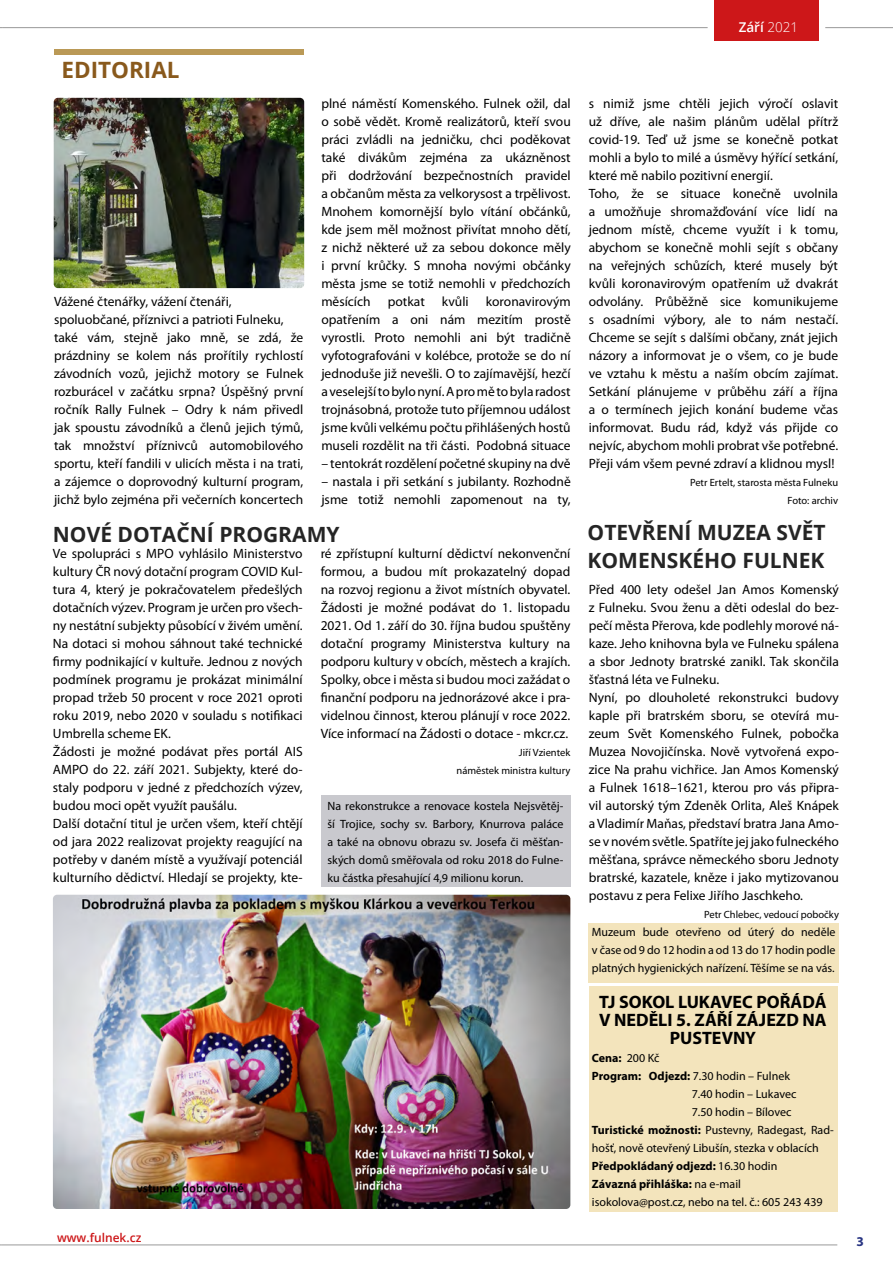
<style>
.page{position:relative;width:893px;height:1263px;background:#fff}
.page>*{position:absolute;margin:0;border:0;box-sizing:border-box;transform-origin:0 0}
.t1{font:700 22.5px "Open Sans";color:#89591c}
.t2{font:700 21px/28.5px "Open Sans";color:#252525}
.t3{font:700 18px/18px "Myriad Pro";color:#000;text-align:center}
.t4{font:13.5px/18px "Myriad Pro";color:#000}
.t5{font:600 13.5px "Open Sans";color:#fff}
.t6{font:700 13.5px "Myriad Pro";color:#283583}
.t7{font:12px/18px "Myriad Pro";color:#000;text-align:justify}
.t8{font:700 12px "Myriad Pro";color:#000}
.t9{font:600 12px "Open Sans";color:#cd1719}
.t10{font:10.5px/18px "Myriad Pro";color:#000;text-align:right}
.s1{font-weight:300}
.s2{font-weight:400}
.s3{font-weight:700}
</style>
<div class="page">
<div style="left:714px;top:0;width:105px;height:40px;background:#cd1719"></div>
<hr style="left:3px;top:27px;width:705px;height:1px;background:#000">
<hr style="left:2px;top:1244px;width:835px;height:1px;background:#000">
<hr style="left:825px;top:27px;width:68px;height:1px;background:#000">
<img style="left:54px;top:98px;width:250px;height:190px">
<div style="left:54px;top:49px;width:250px;height:5px;background:#ba9956"></div>
<div style="left:589px;top:923px;width:250px;height:60px;background:#f3e4bc"></div>
<img style="left:53px;top:895px;width:517px;height:314px">
<div style="left:321px;top:795px;width:249px;height:92px;background:#c9c9ce"></div>
<div style="left:589px;top:986px;width:248px;height:226px;background:#f3e4bc"></div>
<h1 class="t1" style="left:61px;top:54px;width:120px">EDITORIAL</h1>
<p class="t4" style="left:54px;top:292px;width:251px">Vážené čtenářky, vážení čtenáři, spoluobčané, příznivci a patrioti Fulneku, také vám, stejně jako mně, se zdá, že prázdniny se kolem nás prořítily rychlostí závodních vozů, jejichž motory se Fulnek rozburácel v začátku srpna? Úspěšný první ročník Rally Fulnek – Odry k nám přivedl jak spoustu závodníků a členů jejich týmů, tak množství příznivců automobilového sportu, kteří fandili v ulicích města i na trati, a zájemce o doprovodný kulturní program, jichž bylo zejména při večerních koncertech</p>
<p class="t4" style="left:321px;top:94px;width:251px;text-align:justify">plné náměstí Komenského. Fulnek ožil, dal o sobě vědět. Kromě realizátorů, kteří svou práci zvládli na jedničku, chci poděkovat také divákům zejména za ukázněnost při dodržování bezpečnostních pravidel a občanům města za velkorysost a trpělivost.<br>Mnohem komornější bylo vítání občánků, kde jsem měl možnost přivítat mnoho dětí, z nichž některé už za sebou dokonce měly i první krůčky. S mnoha novými občánky města jsme se totiž nemohli v předchozích měsících</p>
<p class="t4" style="left:388px;top:292px;width:39px">potkat</p>
<p class="t4" style="left:442px;top:292px;width:28px">kvůli</p>
<p class="t4" style="left:321px;top:292px;width:251px;text-align:justify;text-indent:165px">koronavirovým opatřením a oni nám mezitím prostě vyrostli. Proto nemohli ani být tradičně vyfotografováni v kolébce, protože se do ní jednoduše již nevešli. O to zajímavější, hezčí a veselejší to bylo nyní. A pro mě to byla radost trojnásobná, protože tuto příjemnou událost jsme kvůli velkému počtu přihlášených hostů museli rozdělit na tři části. Podobná situace</p>
<p class="t4" style="left:321px;top:454px;width:251px">– tentokrát rozdělení početné skupiny na dvě</p>
<p class="t4" style="left:321px;top:472px;width:251px">– nastala i při setkání s jubilanty. Rozhodně jsme totiž nemohli zapomenout na ty,</p>
<h2 class="t2" style="left:53px;top:519px;width:288px">NOVÉ DOTAČNÍ PROGRAMY</h2>
<p class="t4" style="left:53px;top:544px;width:251px">Ve spolupráci s MPO vyhlásilo Ministerstvo kultury ČR nový dotační program COVID Kul&shy;tura 4, který je pokračovatelem předešlých dotačních výzev. Program je určen pro všech&shy;ny nestátní subjekty působící v živém umění.<br>Na dotaci si mohou sáhnout také technické firmy podnikající v kultuře. Jednou z nových podmínek programu je prokázat minimální propad tržeb 50 procent v roce 2021 oproti roku 2019, nebo 2020 v souladu s notifikaci Umbrella scheme EK.<br>Žádosti je možné podávat přes portál AIS AMPO do 22. září 2021. Subjekty, které do&shy;staly podporu v jedné z předchozích výzev, budou moci opět využít paušálu.<br>Další dotační titul je určen všem, kteří chtějí od jara 2022 realizovat projekty reagující na potřeby v daném místě a využívají potenciál kulturního dědictví. Hledají se projekty, kte-</p>
<p class="t4" style="left:321px;top:544px;width:251px;text-align:justify">ré zpřístupní kulturní dědictví nekonvenční formou, a budou mít prokazatelný dopad na rozvoj regionu a život místních obyvatel.<br>Žádosti je možné podávat do 1. listopadu 2021. Od 1. září do 30. října budou spuštěny dotační programy Ministerstva kultury na podporu kultury v obcích, městech a krajích.<br>Spolky, obce i města si budou moci zažádat o finanční podporu na jednorázové akce i pra&shy;videlnou činnost, kterou plánují v roce 2022.<br>Více informací na Žádosti o dotace - mkcr.cz.</p>
<p class="t10" style="left:456px;top:743px;width:115px">Jiří Vzientek<br>náměstek ministra kultury</p>
<p class="t7" style="left:328px;top:797px;width:237px">Na rekonstrukce a renovace kostela Nejsvětěj&shy;ší Trojice, sochy sv. Barbory, Knurrova paláce a také na obnovu obrazu sv. Josefa či měšťan&shy;ských domů směřovala od roku 2018 do Fulne&shy;ku částka přesahující 4,9 milionu korun.</p>
<p class="t9" style="left:57px;top:1229px;width:86px">www.fulnek.cz</p>
<p class="t5" style="left:739px;top:18px;width:61px">Září <span class="s1">2021</span></p>
<p class="t4" style="left:589px;top:94px;width:251px">s nimiž jsme chtěli jejich výročí oslavit už dříve, ale našim plánům udělal přítrž covid-19. Teď už jsme se konečně potkat mohli a bylo to milé a úsměvy hýřící setkání, které mě nabilo pozitivní energií.<br>Toho, že se situace konečně uvolnila a umožňuje shromažďování více lidí na jednom místě, chceme využít i k tomu, abychom se konečně mohli sejít s občany na veřejných schůzích, které musely být kvůli koronavirovým opatřením už dvakrát odvolány. Průběžně sice komunikujeme s osadními výbory, ale to nám nestačí.<br>Chceme se sejít s dalšími občany, znát jejich názory a informovat je o všem, co je bude ve vztahu k městu a naším obcím zajímat.<br>Setkání plánujeme v průběhu září a října a o termínech jejich konání budeme včas informovat. Budu rád, když vás přijde co nejvíc, abychom mohli probrat vše potřebné.<br>Přeji vám všem pevné zdraví a klidnou mysl!</p>
<p class="t10" style="left:690px;top:473px;width:150px">Petr Ertelt, starosta města Fulneku<br>Foto: archiv</p>
<h2 class="t2" style="left:588px;top:517px;width:240px">OTEVŘENÍ MUZEA SVĚT<br>KOMENSKÉHO FULNEK</h2>
<p class="t4" style="left:589px;top:580px;width:252px">Před 400 lety odešel Jan Amos Komenský z Fulneku. Svou ženu a děti odeslal do bez&shy;pečí města Přerova, kde podlehly morové ná&shy;kaze. Jeho knihovna byla ve Fulneku spálena a sbor Jednoty bratrské zanikl. Tak skončila šťastná léta ve Fulneku.<br>Nyní, po dlouholeté rekonstrukci budovy kaple při bratrském sboru, se otevírá mu&shy;zeum Svět Komenského Fulnek, pobočka Muzea Novojičínska. Nově vytvořená expo&shy;zice Na prahu vichřice. Jan Amos Komenský a Fulnek 1618–1621, kterou pro vás připra&shy;vil autorský tým Zdeněk Orlita, Aleš Knápek a Vladimír Maňas, představí bratra Jana Amo&shy;se v novém světle. Spatříte jej jako fulneckého měšťana, správce německého sboru Jednoty bratrské, kazatele, kněze i jako mytizovanou postavu z pera Felixe Jiřího Jaschkeho.</p>
<p class="t10" style="left:704px;top:905px;width:136px">Petr Chlebec, vedoucí pobočky</p>
<p class="t7" style="left:592px;top:923px;width:245px">Muzeum bude otevřeno od úterý do neděle v čase od 9 do 12 hodin a od 13 do 17 hodin podle platných hygienických nařízení. Těšíme se na vás.</p>
<h3 class="t3" style="left:599px;top:993px;width:229px">TJ SOKOL LUKAVEC POŘÁDÁ<br>V NEDĚLI 5. ZÁŘÍ ZÁJEZD NA<br>PUSTEVNY</h3>
<p class="t8" style="left:592px;top:1051px;width:69px">Cena: <span class="s2">200 Kč</span></p>
<p class="t7" style="left:592px;top:1067px;width:200px"><span class="s3">Program: Odjezd:</span> 7.30 hodin – Fulnek</p>
<p class="t7" style="left:692px;top:1085px;width:106px">7.40 hodin – Lukavec</p>
<p class="t7" style="left:692px;top:1103px;width:101px">7.50 hodin – Bílovec</p>
<p class="t7" style="left:592px;top:1121px;width:243px"><span class="s3">Turistické možnosti:</span> Pustevny, Radegast, Rad-</p>
<p class="t7" style="left:592px;top:1139px;width:228px">hošť, nově otevřený Libušín, stezka v oblacích</p>
<p class="t8" style="left:592px;top:1159px;width:187px">Předpokládaný odjezd: <span class="s2">16.30 hodin</span></p>
<p class="t8" style="left:592px;top:1177px;width:151px">Závazná přihláška: <span class="s2">na e-mail</span></p>
<p class="t7" style="left:592px;top:1193px;width:232px">isokolova@post.cz, nebo na tel. č.: 605 243 439</p>
<p class="t6" style="left:856px;top:1234px;width:9px">3</p>
</div>
